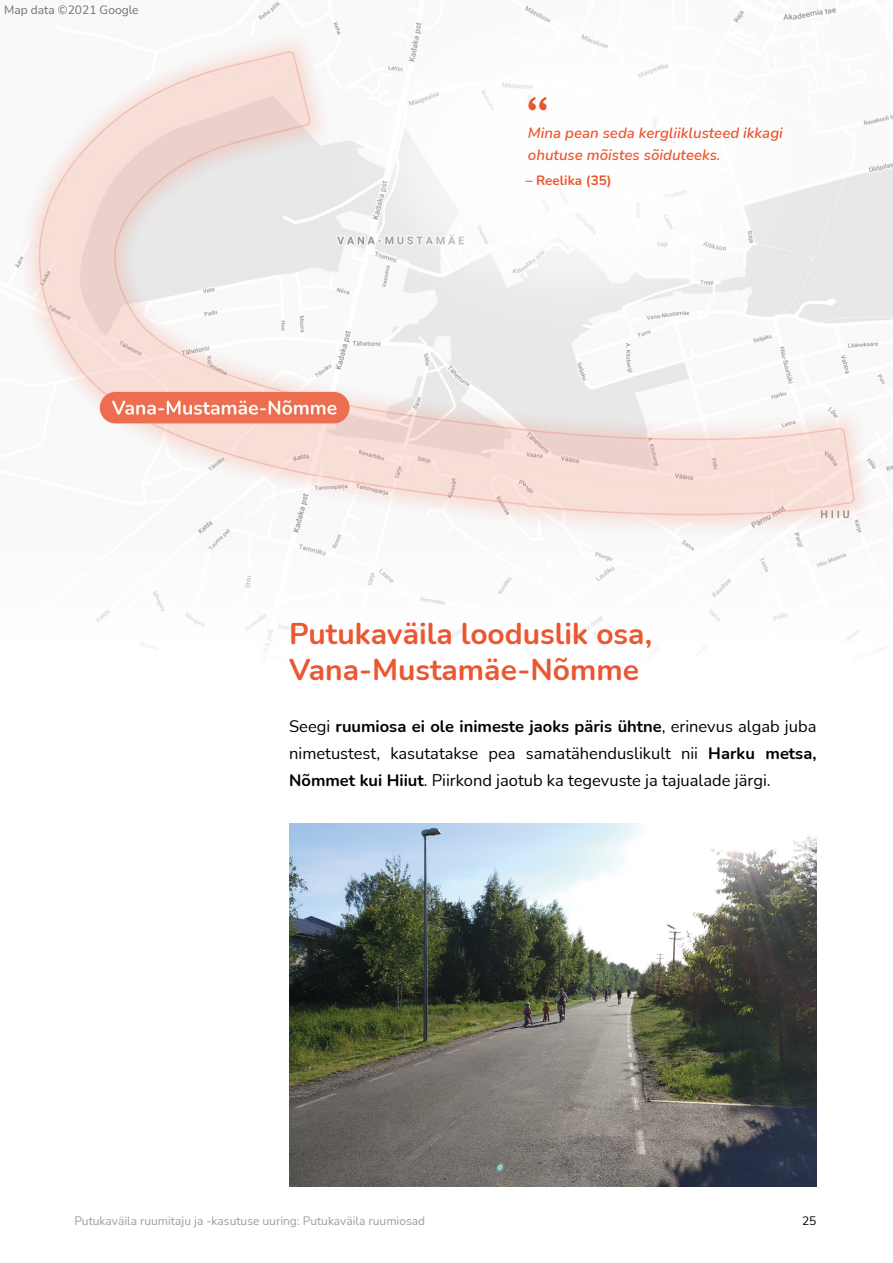
<style>
.page{position:relative;width:893px;height:1263px;background:#fff}
.page>*{position:absolute;margin:0;border:0;box-sizing:border-box;transform-origin:0 0}
.t1{font:60px "Andale Mono";color:#ea5731}
.t2{font:700 30px/36px "Nunito";color:#ea5731}
.t3{font:16.5px/27px "Nunito";color:#000;text-align:justify}
.t4{font:italic 600 15px/22.5px "Nunito";color:#ea5731}
.t5{font:700 13.5px "Nunito";color:#ea5731}
.t6{font:12px "Nunito";color:#9d9d9c}
.t7{font:12px "Nunito";color:#706f6f}
.t8{font:12px "Nunito";color:#000}
.s1{font-weight:700}
</style>
<div class="page">
<img style="left:14px;top:2px;width:878px;height:654px">
<img style="left:289px;top:823px;width:527px;height:363px">
<p class="t7" style="left:4px;top:2px;width:136px">Map data ©2021 Google</p>
<h1 class="t1" style="left:520px;top:79px;width:37px">“</h1>
<p class="t4" style="left:528px;top:121px;width:256px">Mina pean seda kergliiklusteed ikkagi ohutuse mõistes sõiduteeks.</p>
<p class="t5" style="left:526px;top:171px;width:87px">– Reelika (35)</p>
<h2 class="t2" style="left:289px;top:614px;width:364px">Putukaväila looduslik osa,<br>Vana-Mustamäe-Nõmme</h2>
<p class="t3" style="left:289px;top:712px;width:529px">Seegi <span class="s1">ruumiosa ei ole inimeste jaoks päris ühtne</span>, erinevus algab juba nimetustest, kasutatakse pea samatähenduslikult nii <span class="s1">Harku metsa, Nõmmet kui Hiiut</span>. Piirkond jaotub ka tegevuste ja tajualade järgi.</p>
<p class="t6" style="left:74px;top:1212px;width:352px">Putukaväila ruumitaju ja -kasutuse uuring: Putukaväila ruumiosad</p>
<p class="t8" style="left:802px;top:1212px;width:16px">25</p>
</div>
